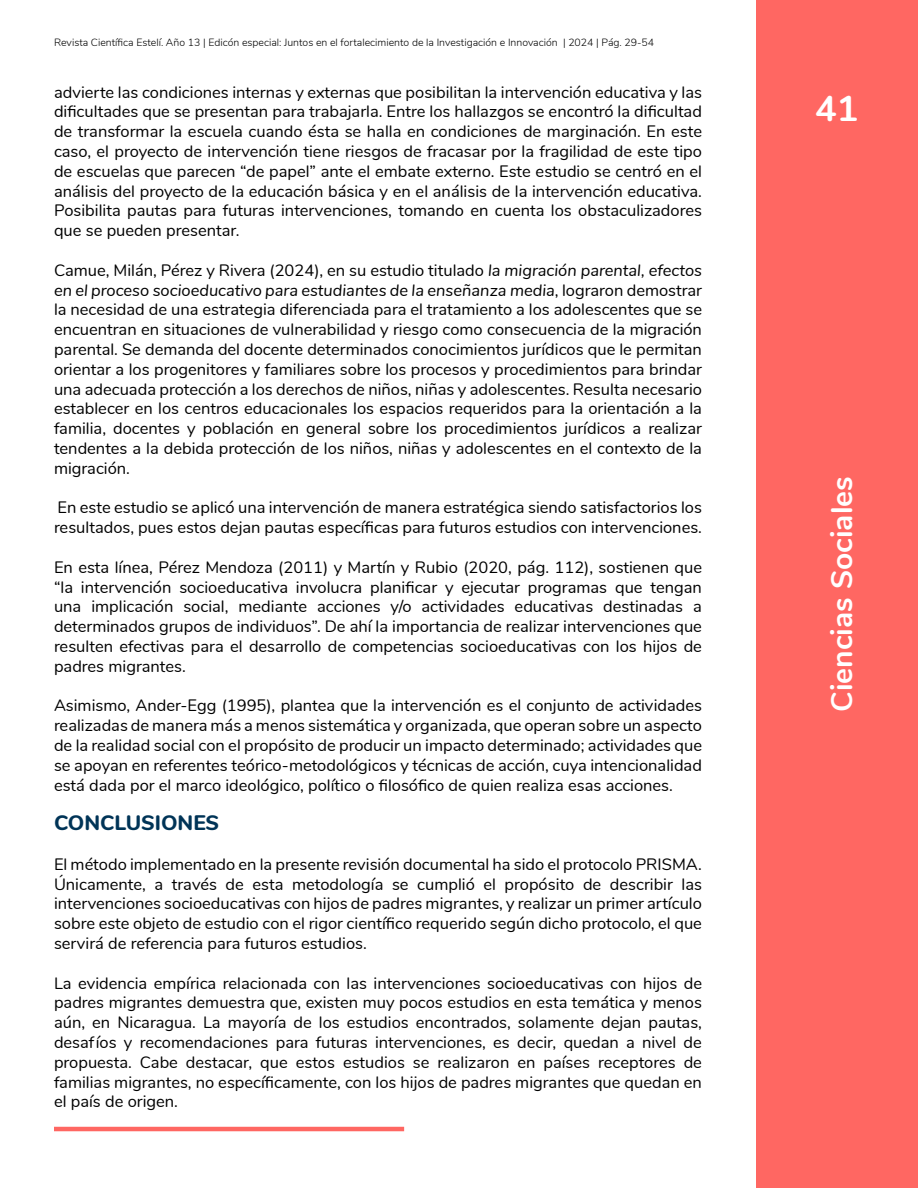
<style>
.page{position:relative;width:918px;height:1188px;background:#fff}
.page>*{position:absolute;margin:0;border:0;box-sizing:border-box;transform-origin:0 0}
.t1{font:700 36px "Nunito";color:#fff}
.t2{font:700 30px "Nunito";color:#fff}
.t3{font:800 21px "Nunito";color:#003457}
.t4{font:16.5px/19.8px "Nunito";color:#000;text-align:justify}
.t5{font:300 10.5px "Nunito";color:#000}
.s1{font-style:italic}
</style>
<div class="page">
<div style="left:756px;top:0;width:162px;height:1188px;background:#ff6762"></div>
<hr style="left:54px;top:1127px;width:350px;height:4px;background:#ff6762">
<p class="t5" style="left:54px;top:34px;width:602px">Revista Científica Estelí. Año 13 | Edicón especial: Juntos en el fortalecimiento de la Investigación e Innovación | 2024 | Pág. 29-54</p>
<p class="t4" style="left:54px;top:81px;width:650px">advierte las condiciones internas y externas que posibilitan la intervención educativa y las dificultades que se presentan para trabajarla. Entre los hallazgos se encontró la dificultad de transformar la escuela cuando ésta se halla en condiciones de marginación. En este caso, el proyecto de intervención tiene riesgos de fracasar por la fragilidad de este tipo de escuelas que parecen “de papel” ante el embate externo. Este estudio se centró en el análisis del proyecto de la educación básica y en el análisis de la intervención educativa.<br>Posibilita pautas para futuras intervenciones, tomando en cuenta los obstaculizadores que se pueden presentar.</p>
<p class="t4" style="left:54px;top:259px;width:650px">Camue, Milán, Pérez y Rivera (2024), en su estudio titulado <span class="s1">la migración parental, efectos en el proceso socioeducativo para estudiantes de la enseñanza media</span>, lograron demostrar la necesidad de una estrategia diferenciada para el tratamiento a los adolescentes que se encuentran en situaciones de vulnerabilidad y riesgo como consecuencia de la migración parental. Se demanda del docente determinados conocimientos jurídicos que le permitan orientar a los progenitores y familiares sobre los procesos y procedimientos para brindar una adecuada protección a los derechos de niños, niñas y adolescentes. Resulta necesario establecer en los centros educacionales los espacios requeridos para la orientación a la familia, docentes y población en general sobre los procedimientos jurídicos a realizar tendentes a la debida protección de los niños, niñas y adolescentes en el contexto de la migración.</p>
<p class="t4" style="left:54px;top:497px;width:650px">En este estudio se aplicó una intervención de manera estratégica siendo satisfactorios los resultados, pues estos dejan pautas específicas para futuros estudios con intervenciones.</p>
<p class="t4" style="left:54px;top:556px;width:650px">En esta línea, Pérez Mendoza (2011) y Martín y Rubio (2020, pág. 112), sostienen que “la intervención socioeducativa involucra planificar y ejecutar programas que tengan una implicación social, mediante acciones y/o actividades educativas destinadas a determinados grupos de individuos”. De ahí la importancia de realizar intervenciones que resulten efectivas para el desarrollo de competencias socioeducativas con los hijos de padres migrantes.</p>
<p class="t4" style="left:54px;top:695px;width:650px">Asimismo, Ander-Egg (1995), plantea que la intervención es el conjunto de actividades realizadas de manera más a menos sistemática y organizada, que operan sobre un aspecto de la realidad social con el propósito de producir un impacto determinado; actividades que se apoyan en referentes teórico-metodológicos y técnicas de acción, cuya intencionalidad está dada por el marco ideológico, político o filosófico de quien realiza esas acciones.</p>
<p class="t3" style="left:54px;top:807px;width:167px">CONCLUSIONES</p>
<p class="t4" style="left:54px;top:853px;width:650px">El método implementado en la presente revisión documental ha sido el protocolo PRISMA.<br>Únicamente, a través de esta metodología se cumplió el propósito de describir las intervenciones socioeducativas con hijos de padres migrantes, y realizar un primer artículo sobre este objeto de estudio con el rigor científico requerido según dicho protocolo, el que servirá de referencia para futuros estudios.</p>
<p class="t4" style="left:54px;top:972px;width:650px">La evidencia empírica relacionada con las intervenciones socioeducativas con hijos de padres migrantes demuestra que, existen muy pocos estudios en esta temática y menos aún, en Nicaragua. La mayoría de los estudios encontrados, solamente dejan pautas, desafíos y recomendaciones para futuras intervenciones, es decir, quedan a nivel de propuesta. Cabe destacar, que estos estudios se realizaron en países receptores de familias migrantes, no específicamente, con los hijos de padres migrantes que quedan en el país de origen.</p>
<h1 class="t1" style="left:815px;top:82px;width:45px">41</h1>
<h2 class="t2" style="left:820px;top:712px;width:237px;rotate:-90deg">Ciencias Sociales</h2>
</div>
